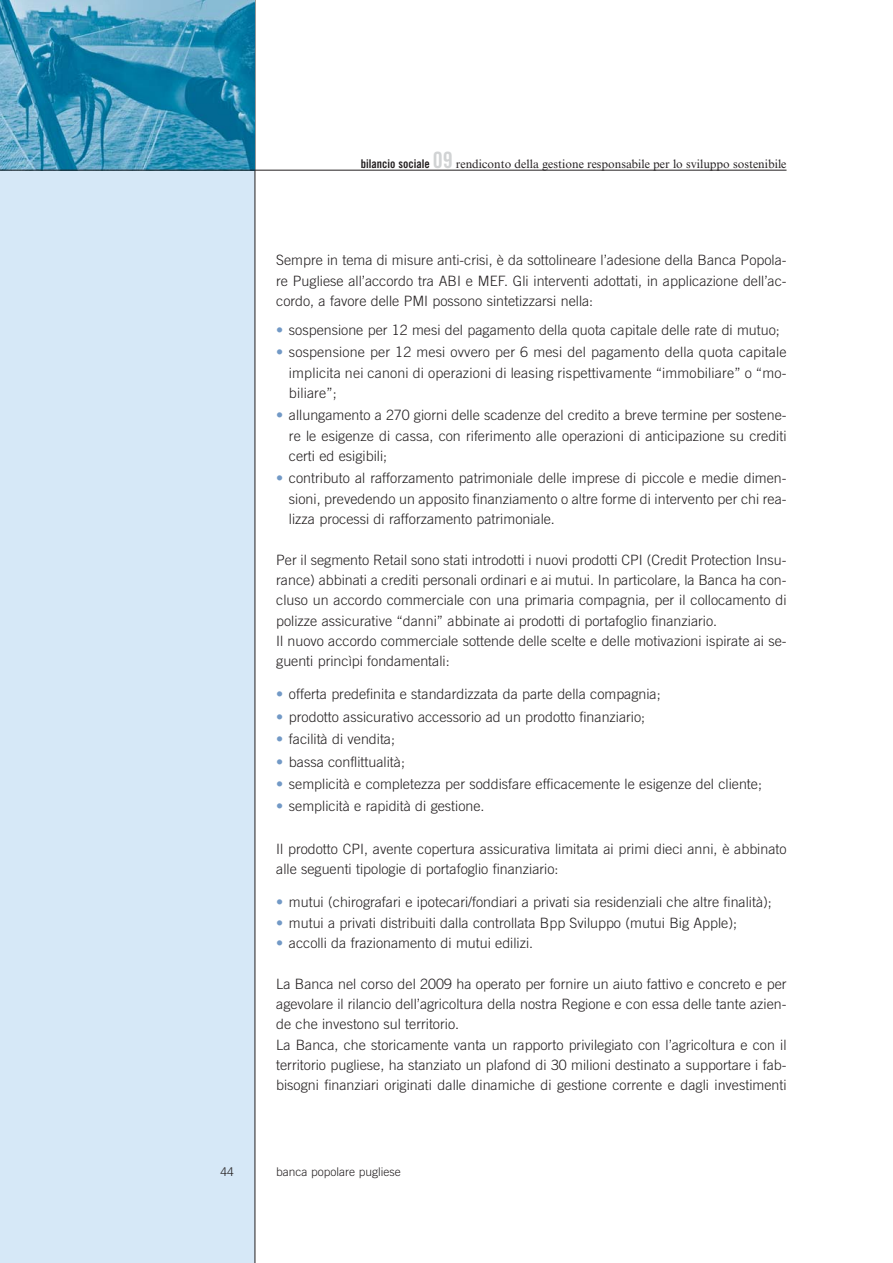
<style>
.page{position:relative;width:893px;height:1263px;background:#fff}
.page>*{position:absolute;margin:0;border:0;box-sizing:border-box;transform-origin:0 0}
.t1{font:300 14.25px/20.2px "Trade Gothic";color:#231f20;text-align:justify}
.t2{font:12px "Times NRMT";color:#231f20}
.t3{font:300 12px "Trade Gothic";color:#231f20}
.s1{font-family:"Trade Gothic Bold Cond Twenty"}
.s2{font-family:"Trade Gothic Bold Cond Twenty";font-size:22.5px;color:#d1d3d4}
.s3{color:#7299c6}
</style>
<div class="page">
<div style="left:0;top:0;width:255px;height:1263px;background:#d6e8f7"></div>
<hr style="left:255px;top:0;width:1px;height:1263px;background:#231f20">
<img style="left:0;top:0;width:255px;height:170px">
<hr style="left:0;top:170px;width:786px;height:1px;background:#231f20">
<p class="t2" style="left:361px;top:160px;width:427px"><span class="s1">bilancio sociale</span> <span class="s2">09</span> rendiconto della gestione responsabile per lo sviluppo sostenibile</p>
<p class="t1" style="left:276px;top:252px;width:512px">Sempre in tema di misure anti-crisi, è da sottolineare l’adesione della Banca Popola&shy;re Pugliese all’accordo tra ABI e MEF. Gli interventi adottati, in applicazione dell’ac&shy;cordo, a favore delle PMI possono sintetizzarsi nella:</p>
<p class="t1" style="left:276px;top:321px;width:505px"><span class="s3">•</span> sospensione per 12 mesi del pagamento della quota capitale delle rate di mutuo;</p>
<p class="t1" style="left:289px;top:343px;width:499px;text-indent:-13px"><span class="s3">•</span> sospensione per 12 mesi ovvero per 6 mesi del pagamento della quota capitale implicita nei canoni di operazioni di leasing rispettivamente “immobiliare” o “mo&shy;biliare”;</p>
<p class="t1" style="left:289px;top:406px;width:499px;text-indent:-13px"><span class="s3">•</span> allungamento a 270 giorni delle scadenze del credito a breve termine per sostene&shy;re le esigenze di cassa, con riferimento alle operazioni di anticipazione su crediti certi ed esigibili;</p>
<p class="t1" style="left:289px;top:469px;width:499px;text-indent:-13px"><span class="s3">•</span> contributo al rafforzamento patrimoniale delle imprese di piccole e medie dimen&shy;sioni, prevedendo un apposito finanziamento o altre forme di intervento per chi rea&shy;lizza processi di rafforzamento patrimoniale.</p>
<p class="t1" style="left:276px;top:551px;width:512px;text-align:left">Per il segmento Retail sono stati introdotti i nuovi prodotti CPI (Credit Protection Insu&shy;rance) abbinati a crediti personali ordinari e ai mutui. In particolare, la Banca ha con&shy;cluso un accordo commerciale con una primaria compagnia, per il collocamento di polizze assicurative “danni” abbinate ai prodotti di portafoglio finanziario.<br>Il nuovo accordo commerciale sottende delle scelte e delle motivazioni ispirate ai se&shy;guenti princìpi fondamentali:</p>
<p class="t1" style="left:276px;top:685px;width:386px"><span class="s3">•</span> offerta predefinita e standardizzata da parte della compagnia;</p>
<p class="t1" style="left:276px;top:708px;width:370px"><span class="s3">•</span> prodotto assicurativo accessorio ad un prodotto finanziario;</p>
<p class="t1" style="left:276px;top:730px;width:120px"><span class="s3">•</span> facilità di vendita;</p>
<p class="t1" style="left:276px;top:753px;width:130px"><span class="s3">•</span> bassa conflittualità;</p>
<p class="t1" style="left:276px;top:775px;width:487px"><span class="s3">•</span> semplicità e completezza per soddisfare efficacemente le esigenze del cliente;</p>
<p class="t1" style="left:276px;top:797px;width:210px"><span class="s3">•</span> semplicità e rapidità di gestione.</p>
<p class="t1" style="left:276px;top:840px;width:512px">Il prodotto CPI, avente copertura assicurativa limitata ai primi dieci anni, è abbinato alle seguenti tipologie di portafoglio finanziario:</p>
<p class="t1" style="left:276px;top:894px;width:497px"><span class="s3">•</span> mutui (chirografari e ipotecari/fondiari a privati sia residenziali che altre finalità);</p>
<p class="t1" style="left:276px;top:914px;width:462px"><span class="s3">•</span> mutui a privati distribuiti dalla controllata Bpp Sviluppo (mutui Big Apple);</p>
<p class="t1" style="left:276px;top:934px;width:258px"><span class="s3">•</span> accolli da frazionamento di mutui edilizi.</p>
<p class="t1" style="left:276px;top:975px;width:512px;text-align:left">La Banca nel corso del 2009 ha operato per fornire un aiuto fattivo e concreto e per agevolare il rilancio dell’agricoltura della nostra Regione e con essa delle tante azien&shy;de che investono sul territorio.<br>La Banca, che storicamente vanta un rapporto privilegiato con l’agricoltura e con il territorio pugliese, ha stanziato un plafond di 30 milioni destinato a supportare i fab&shy;bisogni finanziari originati dalle dinamiche di gestione corrente e dagli investimenti</p>
<p class="t3" style="left:220px;top:1167px;width:15px">44</p>
<p class="t3" style="left:276px;top:1167px;width:126px">banca popolare pugliese</p>
</div>
